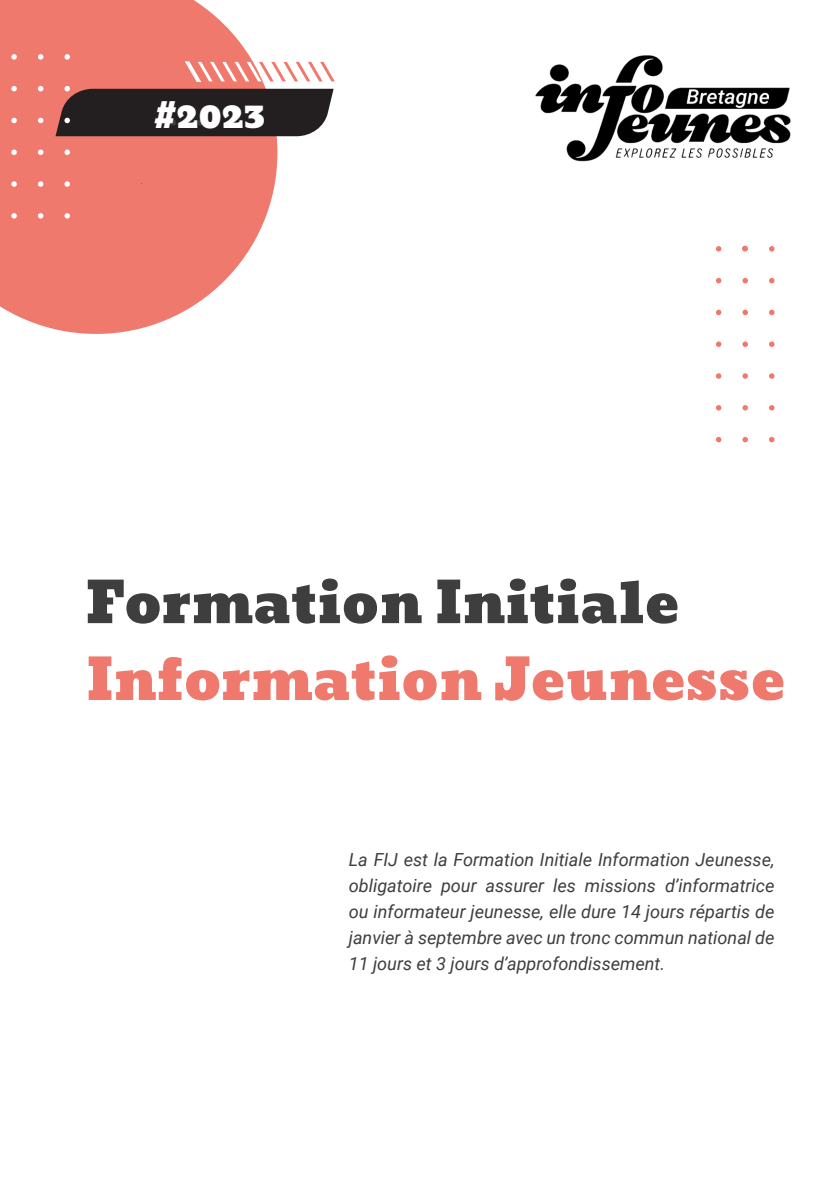
<style>
.page{position:relative;width:840px;height:1191px;background:#fff}
.page>*{position:absolute;margin:0;border:0;box-sizing:border-box;transform-origin:0 0}
.CHAPO{font:56px "Bevan";color:#ef796c}
.CHAPO-2{font:56px "Bevan";color:#3e3e3f}
.t1{font:34px "Bevan";color:#fff}
.TEXTE_COURANT{font:italic 18px/26px "Roboto";color:#3e3e3f;text-align:justify}
</style>
<div class="page">
<svg style="left:0;top:0;width:277px;height:334px;background:#f18c81"></svg>
<svg style="left:11px;top:54px;width:6px;height:6px"></svg>
<svg style="left:11px;top:86px;width:6px;height:5px"></svg>
<svg style="left:11px;top:118px;width:6px;height:5px"></svg>
<svg style="left:11px;top:149px;width:6px;height:6px"></svg>
<svg style="left:11px;top:181px;width:6px;height:6px"></svg>
<svg style="left:11px;top:213px;width:6px;height:6px"></svg>
<svg style="left:38px;top:54px;width:5px;height:6px"></svg>
<svg style="left:38px;top:86px;width:5px;height:5px"></svg>
<svg style="left:38px;top:118px;width:5px;height:5px"></svg>
<svg style="left:38px;top:149px;width:5px;height:6px"></svg>
<svg style="left:38px;top:181px;width:5px;height:6px"></svg>
<svg style="left:38px;top:213px;width:5px;height:6px"></svg>
<svg style="left:64px;top:149px;width:6px;height:6px"></svg>
<svg style="left:64px;top:181px;width:6px;height:6px"></svg>
<svg style="left:64px;top:213px;width:6px;height:6px"></svg>
<svg style="left:55px;top:54px;width:279px;height:82px;background:#835a57"></svg>
<svg style="left:769px;top:437px;width:5px;height:5px"></svg>
<svg style="left:769px;top:405px;width:5px;height:5px"></svg>
<svg style="left:769px;top:373px;width:5px;height:6px"></svg>
<svg style="left:769px;top:341px;width:5px;height:6px"></svg>
<svg style="left:769px;top:310px;width:5px;height:5px"></svg>
<svg style="left:769px;top:278px;width:5px;height:5px"></svg>
<svg style="left:769px;top:246px;width:5px;height:6px"></svg>
<svg style="left:742px;top:437px;width:5px;height:5px"></svg>
<svg style="left:742px;top:405px;width:5px;height:5px"></svg>
<svg style="left:742px;top:373px;width:5px;height:6px"></svg>
<svg style="left:742px;top:341px;width:5px;height:6px"></svg>
<svg style="left:742px;top:310px;width:5px;height:5px"></svg>
<svg style="left:742px;top:278px;width:5px;height:5px"></svg>
<svg style="left:742px;top:246px;width:5px;height:6px"></svg>
<svg style="left:715px;top:437px;width:6px;height:5px"></svg>
<svg style="left:716px;top:405px;width:5px;height:5px"></svg>
<svg style="left:716px;top:373px;width:5px;height:6px"></svg>
<svg style="left:716px;top:341px;width:5px;height:6px"></svg>
<svg style="left:715px;top:310px;width:6px;height:5px"></svg>
<svg style="left:715px;top:278px;width:6px;height:5px"></svg>
<svg style="left:716px;top:246px;width:5px;height:6px"></svg>
<img style="left:535px;top:55px;width:256px;height:107px">
<p class="t1" style="left:154px;top:96px;width:113px">#2023</p>
<p class="CHAPO-2" style="left:85px;top:571px;width:596px">Formation Initiale</p>
<p class="CHAPO" style="left:85px;top:648px;width:702px">Information Jeunesse</p>
<p class="TEXTE_COURANT" style="left:348px;top:846px;width:427px">La FIJ est la Formation Initiale Information Jeunesse, obligatoire pour assurer les missions d’informatrice ou informateur jeunesse, elle dure 14 jours répartis de janvier à septembre avec un tronc commun national de 11 jours et 3 jours d’approfondissement.</p>
</div>
